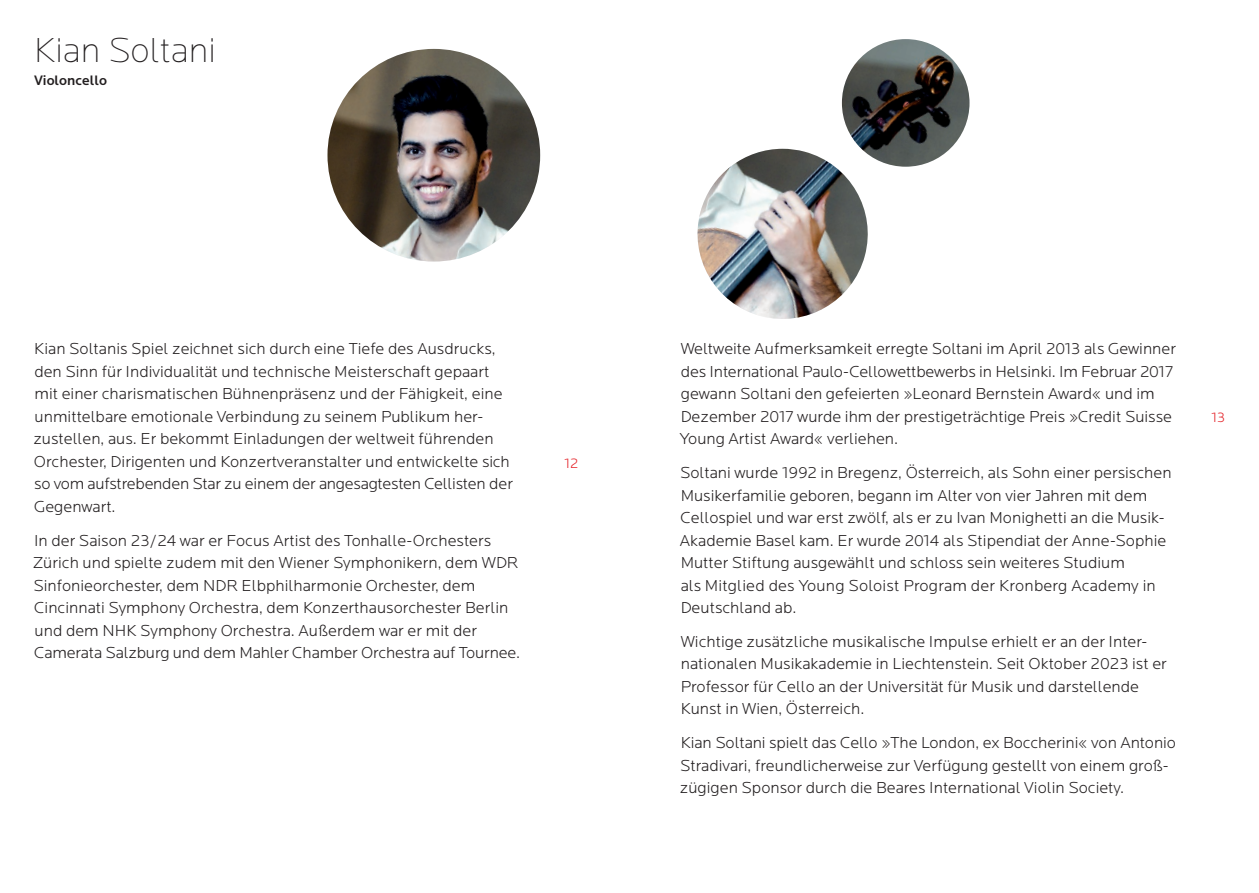
<style>
.page{position:relative;width:1259px;height:893px;background:#fff}
.page>*{position:absolute;margin:0;border:0;box-sizing:border-box;transform-origin:0 0}
.t1{font:200 36px "Locator";color:#231f20}
.t2{font:300 16.5px/22.5px "Locator";color:#231f20}
.t3{font:500 14.25px "Locator";letter-spacing:-.005em;color:#231f20}
.t4{font:300 14.25px "Locator";color:#e41f25}
</style>
<div class="page">
<img style="left:327px;top:49px;width:213px;height:212px;border-radius:106px">
<img style="left:697px;top:39px;width:272px;height:280px">
<h1 class="t1" style="left:34px;top:31px;width:183px">Kian Soltani</h1>
<p class="t3" style="left:34px;top:72px;width:74px">Violoncello</p>
<p class="t2" style="left:33px;top:338px;width:481px">Kian Soltanis Spiel zeichnet sich durch eine Tiefe des Ausdrucks, den Sinn für Individualität und technische Meisterschaft gepaart mit einer charismatischen Bühnenpräsenz und der Fähigkeit, eine unmittelbare emotionale Verbindung zu seinem Publikum her&shy;zustellen, aus. Er bekommt Einladungen der weltweit führenden Orchester, Dirigenten und Konzertveranstalter und entwickelte sich so vom aufstrebenden Star zu einem der angesagtesten Cellisten der Gegenwart.</p>
<p class="t2" style="left:33px;top:529px;width:489px">In der Saison 23/24 war er Focus Artist des Tonhalle-Orchesters Zürich und spielte zudem mit den Wiener Symphonikern, dem WDR Sinfonieorchester, dem NDR Elbphilharmonie Orchester, dem Cincinnati Symphony Orchestra, dem Konzerthausorchester Berlin und dem NHK Symphony Orchestra. Außerdem war er mit der Camerata Salzburg und dem Mahler Chamber Orchestra auf Tournee.</p>
<p class="t4" style="left:564px;top:455px;width:15px">12</p>
<p class="t2" style="left:680px;top:338px;width:498px">Weltweite Aufmerksamkeit erregte Soltani im April 2013 als Gewinner des International Paulo-Cellowettbewerbs in Helsinki. Im Februar 2017 gewann Soltani den gefeierten »Leonard Bernstein Award« und im Dezember 2017 wurde ihm der prestigeträchtige Preis »Credit Suisse Young Artist Award« verliehen.</p>
<p class="t2" style="left:680px;top:461px;width:493px">Soltani wurde 1992 in Bregenz, Österreich, als Sohn einer persischen Musikerfamilie geboren, begann im Alter von vier Jahren mit dem Cellospiel und war erst zwölf, als er zu Ivan Monighetti an die Musik-Akademie Basel kam. Er wurde 2014 als Stipendiat der Anne-Sophie Mutter Stiftung ausgewählt und schloss sein weiteres Studium<br>als Mitglied des Young Soloist Program der Kronberg Academy in Deutschland ab.</p>
<p class="t2" style="left:680px;top:630px;width:488px">Wichtige zusätzliche musikalische Impulse erhielt er an der Inter&shy;nationalen Musikakademie in Liechtenstein. Seit Oktober 2023 ist er Professor für Cello an der Universität für Musik und darstellende Kunst in Wien, Österreich.</p>
<p class="t2" style="left:680px;top:731px;width:497px">Kian Soltani spielt das Cello »The London, ex Boccherini« von Antonio<br>Stradivari, freundlicherweise zur Verfügung gestellt von einem groß&shy;zügigen Sponsor durch die Beares International Violin Society.</p>
<p class="t4" style="left:1211px;top:409px;width:15px">13</p>
</div>
